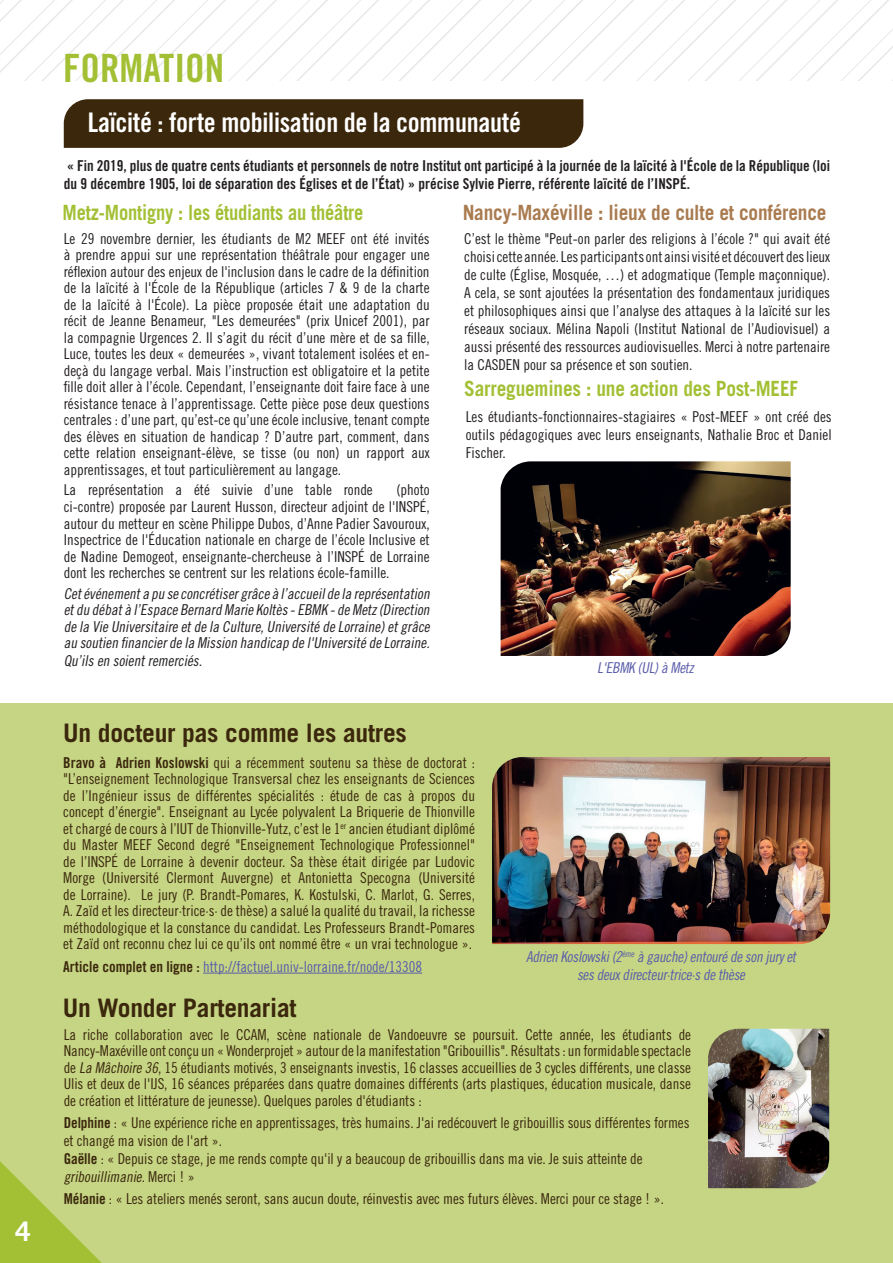
<style>
.page{position:relative;width:893px;height:1263px;background:#fff}
.page>*{position:absolute;margin:0;border:0;box-sizing:border-box;transform-origin:0 0}
.Titre_de_page{font:39px "Trade Gothic LT Std Bd Cn 20";color:#a3c035}
.t1{font:27px "Trade Gothic LT Std Bd Cn 20";letter-spacing:-.01em;color:#fff}
.t2{font:700 27px "Trade Gothic LT Std";color:#fff}
.t3{font:700 25.5px "Trade Gothic LT Std";letter-spacing:-.01em;color:#3b270c}
.t4{font:700 21px "Trade Gothic LT Std";letter-spacing:-.01em;color:#a97b50;scale:.92 1}
.t5{font:700 21px "Trade Gothic LT Std";letter-spacing:-.01em;color:#a3c035;scale:.88 1}
.t6{font:700 21px "Trade Gothic LT Std";letter-spacing:-.01em;color:#a3c035;scale:.92 1}
.t7{font:15px/16.5px "Trade Gothic LT Std Cn 18";color:#231f20;text-align:justify}
.t8{font:15px/16.5px "Trade Gothic LT Std Cn 18";letter-spacing:-.005em;color:#3b270c;text-align:justify}
.t9{font:italic 15px/16.5px "Trade Gothic LT Std Cn 18";color:#231f20;text-align:justify}
.t10{font:15px/18px "Trade Gothic LT Std Bd Cn 20";color:#231f20}
.t11{font:italic 15px "Trade Gothic LT Std Cn 18";color:#5a5da9}
.t12{font:15px "Trade Gothic LT Std Cn 18";color:#5a5da9}
.s1{font-family:"Trade Gothic LT Std"}
.s2{font-family:"Trade Gothic LT Std Bd Cn 20"}
.s3{font-family:"Trade Gothic LT Std Bd Cn 20";color:#3b270c}
.s4{font-style:italic}
</style>
<div class="page">
<div style="left:0;top:703px;width:893px;height:560px;background:#c5d584"></div>
<svg style="left:0;top:0;width:893px;height:81px"></svg>
<hr style="left:203px;top:973px;width:219px;height:1px;background:#5a5da9">
<img style="left:492px;top:757px;width:338px;height:187px">
<div style="left:64px;top:99px;width:519px;height:49px;background:#3b270c"></div>
<img style="left:708px;top:1029px;width:121px;height:159px">
<img style="left:501px;top:461px;width:290px;height:195px">
<svg style="left:0;top:1161px;width:102px;height:102px"></svg>
<p class="t2" style="left:16px;top:1215px;width:17px">4</p>
<p class="Titre_de_page" style="left:63px;top:44px;width:163px">FORMATION</p>
<p class="t1" style="left:88px;top:106px;width:435px">Laïcité : forte mobilisation de la communauté</p>
<p class="t10" style="left:64px;top:156px;width:768px">« Fin 2019, plus de quatre cents étudiants et personnels de notre Institut ont participé à la journée de la laïcité à l'École de la République (loi du 9 décembre 1905, loi de séparation des Églises et de l’État) » précise Sylvie Pierre, référente laïcité de l’INSPÉ.</p>
<p class="t5" style="left:63px;top:199px;width:343px">Metz-Montigny : les étudiants au théâtre</p>
<p class="t7" style="left:64px;top:230px;width:367px">Le 29 novembre dernier, les étudiants de M2 MEEF ont été invités à prendre appui sur une représentation théâtrale pour engager une réflexion autour des enjeux de l'inclusion dans le cadre de la définition de la laïcité à l'École de la République (articles 7 &amp; 9 de la charte de la laïcité à l'École). La pièce proposée était une adaptation du récit de Jeanne Benameur, <span class="s1">"</span>Les demeurées<span class="s1">"</span> (prix Unicef 2001), par la compagnie Urgences 2. Il s’agit du récit d’une mère et de sa fille, Luce, toutes les deux « demeurées », vivant totalement isolées et en&shy;deçà du langage verbal. Mais l’instruction est obligatoire et la petite fille doit aller à l’école. Cependant, l’enseignante doit faire face à une résistance tenace à l’apprentissage. Cette pièce pose deux questions centrales : d’une part, qu’est-ce qu’une école inclusive, tenant compte des élèves en situation de handicap ? D’autre part, comment, dans cette relation enseignant-élève, se tisse (ou non) un rapport aux apprentissages, et tout particulièrement au langage.</p>
<p class="t7" style="left:64px;top:482px;width:311px">La représentation a été suivie d’une table ronde</p>
<p class="t7" style="left:64px;top:482px;width:367px;text-indent:333px">(photo ci-contre) proposée par Laurent Husson, directeur adjoint de l'INSPÉ, autour du metteur en scène Philippe Dubos, d’Anne Padier Savouroux, Inspectrice de l'Éducation nationale en charge de l’école Inclusive et de Nadine Demogeot, enseignante-chercheuse à l’INSPÉ de Lorraine dont les recherches se centrent sur les relations école-famille.</p>
<p class="t9" style="left:64px;top:585px;width:371px">Cetévénementa pu se concrétisergrâce à l’accueilde la représentation etdu débatà l’Espace Bernard Marie Koltès -EBMK -de Metz(Direction de la Vie Universitaire etde la Culture,Université de Lorraine)etgrâce au soutien financierde la Mission handicap de l'Université de Lorraine.</p>
<p class="t9" style="left:64px;top:652px;width:143px">Qu’ils en soientremerciés.</p>
<p class="t3" style="left:63px;top:717px;width:345px">Un docteur pas comme les autres</p>
<p class="t4" style="left:463px;top:199px;width:397px">Nancy-Maxéville : lieux de culte et conférence</p>
<p class="t7" style="left:464px;top:229px;width:367px;line-height:18px">C’est le thème <span class="s1">"</span>Peut-on parler des religions à l’école ?<span class="s1">"</span> qui avait été choisi cette année. Les participants ont ainsi visité et découvert des lieux de culte (Église, Mosquée, …) et adogmatique (Temple maçonnique).<br>A cela, se sont ajoutées la présentation des fondamentaux juridiques et philosophiques ainsi que l’analyse des attaques à la laïcité sur les réseaux sociaux. Mélina Napoli (Institut National de l’Audiovisuel) a aussi présenté des ressources audiovisuelles. Merci à notre partenaire la CASDEN pour sa présence et son soutien.</p>
<p class="t6" style="left:464px;top:375px;width:364px">Sarreguemines : une action des Post-MEEF</p>
<p class="t7" style="left:466px;top:407px;width:367px;line-height:18px">Les étudiants-fonctionnaires-stagiaires « Post-MEEF » ont créé des outils pédagogiques avec leurs enseignants, Nathalie Broc et Daniel Fischer.</p>
<p class="t11" style="left:597px;top:659px;width:101px">L'EBMK (UL)à Metz</p>
<p class="t8" style="left:63px;top:754px;width:413px"><span class="s2">Bravo à Adrien Koslowski</span> qui a récemment soutenu sa thèse de doctorat : <span class="s1">"</span>L’enseignement Technologique Transversal chez les enseignants de Sciences de l’Ingénieur issus de différentes spécialités : étude de cas à propos du concept d’énergie<span class="s1">"</span>. Enseignant au Lycée polyvalent La Briquerie de Thionville et chargé de cours à l’IUT de Thionville-Yutz, c’est le 1<sup>er</sup> ancien étudiant diplômé du Master MEEF Second degré <span class="s1">"</span>Enseignement Technologique Professionnel<span class="s1">" </span>de l’INSPÉ de Lorraine à devenir docteur. Sa thèse était dirigée par Ludovic Morge (Université Clermont Auvergne) et Antonietta Specogna (Université de Lorraine). Le jury (P. Brandt-Pomares, K. Kostulski, C. Marlot, G. Serres, A. Zaïd et les directeur·trice·s· de thèse) a salué la qualité du travail, la richesse méthodologique et la constance du candidat. Les Professeurs Brandt-Pomares et Zaïd ont reconnu chez lui ce qu’ils ont nommé être « un vrai technologue ».</p>
<p class="t12" style="left:63px;top:957px;width:360px"><span class="s3">Article complet en ligne :</span> http://factuel.univ-lorraine.fr/node/13308</p>
<p class="t3" style="left:63px;top:993px;width:235px">Un Wonder Partenariat</p>
<p class="t11" style="left:526px;top:948px;width:275px">Adrien Koslowski(2<sup>ème</sup> à gauche)entourédeson juryet</p>
<p class="t11" style="left:577px;top:965px;width:173px">sesdeuxdirecteur·trice·sdethèse</p>
<p class="t8" style="left:64px;top:1026px;width:629px">La riche collaboration avec le CCAM, scène nationale de Vandoeuvre se poursuit. Cette année, les étudiants de Nancy-Maxéville ont conçu un « Wonderprojet » autour de la manifestation <span class="s1">"</span>Gribouillis<span class="s1">"</span>. Résultats : un formidable spectacle de <span class="s4">La Mâchoire36</span>, 15 étudiants motivés, 3 enseignants investis, 16 classes accueillies de 3 cycles différents, une classe Ulis et deux de l'IJS, 16 séances préparées dans quatre domaines différents (arts plastiques, éducation musicale, danse de création et littérature de jeunesse). Quelques paroles d'étudiants :</p>
<p class="t8" style="left:64px;top:1113px;width:627px;line-height:18px;text-align:left"><span class="s2">Delphine</span> : « Une expérience riche en apprentissages, très humains. J'ai redécouvert le gribouillis sous différentes formes et changé ma vision de l'art ».<br><span class="s2">Gaëlle</span> : « Depuis ce stage, je me rends compte qu'il y a beaucoup de gribouillis dans ma vie. Je suis atteinte de <span class="s4">gribouillimanie</span>. M e rc i ! »</p>
<p class="t8" style="left:64px;top:1190px;width:602px"><span class="s2">Mélanie</span> : « Les ateliers menés seront, sans aucun doute, réinvestis avec mes futurs élèves. Merci pour ce stage ! ».</p>
</div>
